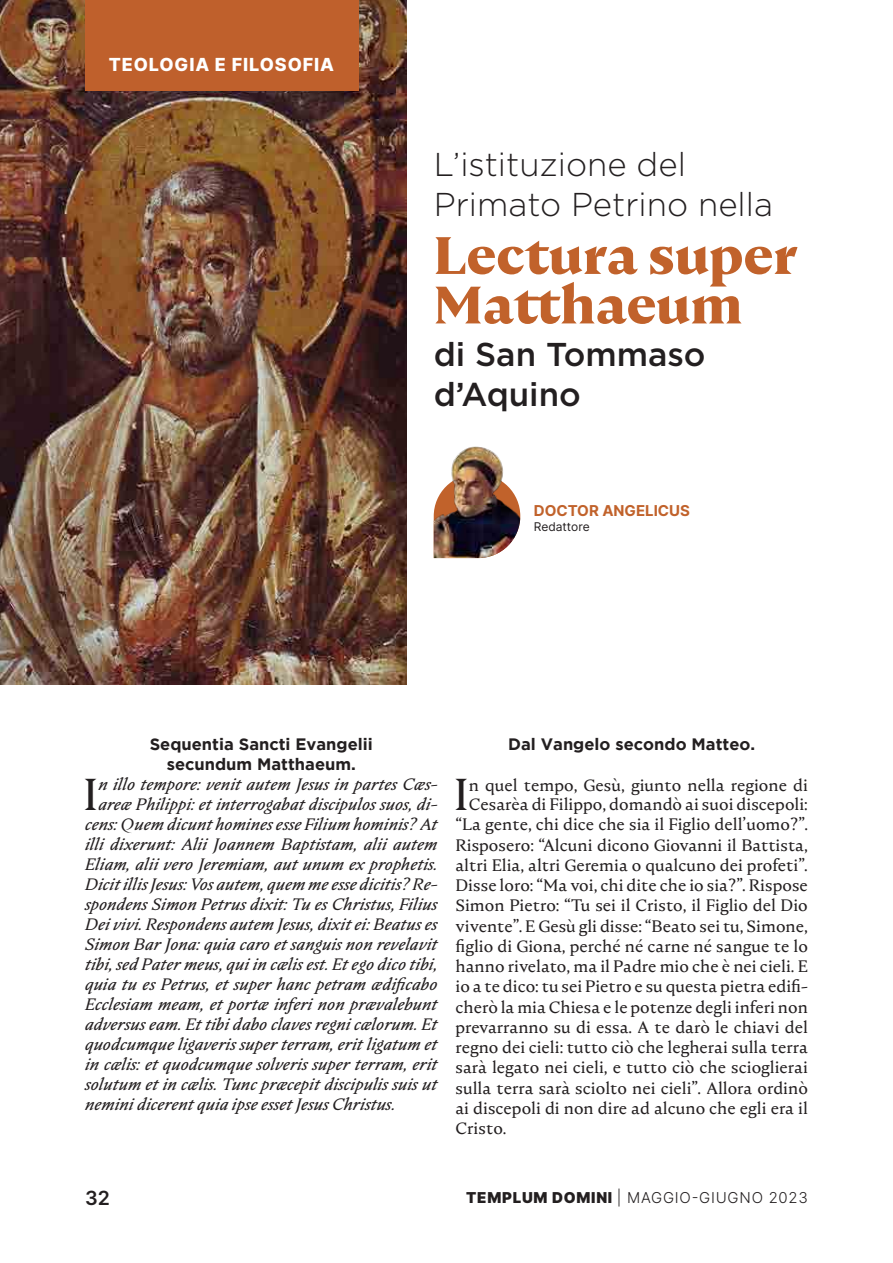
<style>
.page{position:relative;width:893px;height:1263px;background:#fff}
.page>*{position:absolute;margin:0;border:0;box-sizing:border-box;transform-origin:0 0}
.t1{font:700 52.5px/49.5px "Nocturne Serif";color:#c1622b}
.t2{font:44.4px "Nocturne Serif";color:#231f20}
.t3{font:300 33px "Gotham";color:#231f20}
.t4{font:500 33px "Gotham";color:#231f20}
.t5{font:600 19.5px "Inter";color:#231f20}
.t6{font:800 18px "Inter";letter-spacing:.05em;color:#fff}
.t7{font:italic 16.5px "Nocturne Serif";color:#231f20}
.t8{font:16.5px "Nocturne Serif";color:#231f20}
.t9{font:700 16.5px "Gotham";color:#231f20}
.t10{font:300 15px "Inter";letter-spacing:.05em;color:#231f20}
.t11{font:700 15px "Inter";color:#c1622b}
.t12{font:12px "Inter";color:#231f20}
.s1{font-weight:900}
</style>
<div class="page">
<img style="left:0;top:0;width:406px;height:684px">
<div style="left:85px;top:0;width:273px;height:90px;background:#bf602c"></div>
<img style="left:434px;top:504px;width:86px;height:54px">
<img style="left:435px;top:446px;width:84px;height:58px">
<p class="t6" style="left:109px;top:52px;width:227px">TEOLOGIA E FILOSOFIA</p>
<p class="t3" style="left:434px;top:147px;width:254px">L’istituzione del</p>
<p class="t3" style="left:434px;top:186px;width:341px">Primato Petrino nella</p>
<p class="t1" style="left:434px;top:233px;width:365px">Lectura super<br>Matthaeum</p>
<p class="t4" style="left:434px;top:336px;width:273px">di San Tommaso</p>
<p class="t4" style="left:434px;top:375px;width:149px">d’Aquino</p>
<p class="t11" style="left:534px;top:500px;width:158px">DOCTOR ANGELICUS</p>
<p class="t12" style="left:534px;top:517px;width:57px">Redattore</p>
<p class="t9" style="left:150px;top:735px;width:225px">Sequentia Sancti Evangelii</p>
<p class="t9" style="left:167px;top:755px;width:191px">secundum Matthaeum.</p>
<p class="t9" style="left:508px;top:735px;width:248px">Dal Vangelo secondo Matteo.</p>
<p class="t2" style="left:83px;top:765px;width:17px">I</p>
<p class="t7" style="left:98px;top:773px;width:341px">n illo tempore: venit autem Jesus in partes Cæs-</p>
<p class="t7" style="left:98px;top:793px;width:341px">areæ Philippi: et interrogabat discipulos suos, di-</p>
<p class="t7" style="left:85px;top:813px;width:354px">cens: Quem dicunt homines esse Filium hominis? At</p>
<p class="t7" style="left:85px;top:833px;width:354px">illi dixerunt: Alii Joannem Baptistam, alii autem</p>
<p class="t7" style="left:85px;top:853px;width:354px">Eliam, alii vero Jeremiam, aut unum ex prophetis.</p>
<p class="t7" style="left:85px;top:873px;width:354px">Dicit illis Jesus: Vos autem, quem me esse dicitis? Re-</p>
<p class="t7" style="left:85px;top:893px;width:354px">spondens Simon Petrus dixit: Tu es Christus, Filius</p>
<p class="t7" style="left:85px;top:913px;width:354px">Dei vivi. Respondens autem Jesus, dixit ei: Beatus es</p>
<p class="t7" style="left:85px;top:933px;width:354px">Simon Bar Jona: quia caro et sanguis non revelavit</p>
<p class="t7" style="left:85px;top:953px;width:354px">tibi, sed Pater meus, qui in cælis est. Et ego dico tibi,</p>
<p class="t7" style="left:85px;top:973px;width:354px">quia tu es Petrus, et super hanc petram ædificabo</p>
<p class="t7" style="left:85px;top:993px;width:354px">Ecclesiam meam, et portæ inferi non prævalebunt</p>
<p class="t7" style="left:85px;top:1013px;width:354px">adversus eam. Et tibi dabo claves regni cælorum. Et</p>
<p class="t7" style="left:85px;top:1033px;width:354px">quodcumque ligaveris super terram, erit ligatum et</p>
<p class="t7" style="left:85px;top:1053px;width:354px">in cælis: et quodcumque solveris super terram, erit</p>
<p class="t7" style="left:85px;top:1073px;width:354px">solutum et in cælis. Tunc præcepit discipulis suis ut</p>
<p class="t7" style="left:85px;top:1093px;width:312px">nemini dicerent quia ipse esset Jesus Christus.</p>
<p class="t2" style="left:454px;top:765px;width:17px">I</p>
<p class="t8" style="left:469px;top:774px;width:341px">n quel tempo, Gesù, giunto nella regione di</p>
<p class="t8" style="left:469px;top:793px;width:341px">Cesarèa di Filippo, domandò ai suoi discepoli:</p>
<p class="t8" style="left:455px;top:814px;width:354px">“La gente, chi dice che sia il Figlio dell’uomo?”.</p>
<p class="t8" style="left:455px;top:834px;width:354px">Risposero: “Alcuni dicono Giovanni il Battista,</p>
<p class="t8" style="left:455px;top:854px;width:354px">altri Elia, altri Geremia o qualcuno dei profeti”.</p>
<p class="t8" style="left:455px;top:874px;width:354px">Disse loro: “Ma voi, chi dite che io sia?”. Rispose</p>
<p class="t8" style="left:455px;top:895px;width:354px">Simon Pietro: “Tu sei il Cristo, il Figlio del Dio</p>
<p class="t8" style="left:455px;top:915px;width:354px">vivente”. E Gesù gli disse: “Beato sei tu, Simone,</p>
<p class="t8" style="left:455px;top:935px;width:354px">figlio di Giona, perché né carne né sangue te lo</p>
<p class="t8" style="left:455px;top:955px;width:354px">hanno rivelato, ma il Padre mio che è nei cieli. E</p>
<p class="t8" style="left:455px;top:976px;width:354px">io a te dico: tu sei Pietro e su questa pietra edifi-</p>
<p class="t8" style="left:455px;top:996px;width:354px">cherò la mia Chiesa e le potenze degli inferi non</p>
<p class="t8" style="left:455px;top:1016px;width:354px">prevarranno su di essa. A te darò le chiavi del</p>
<p class="t8" style="left:455px;top:1037px;width:354px">regno dei cieli: tutto ciò che legherai sulla terra</p>
<p class="t8" style="left:455px;top:1057px;width:354px">sarà legato nei cieli, e tutto ciò che scioglierai</p>
<p class="t8" style="left:455px;top:1077px;width:354px">sulla terra sarà sciolto nei cieli”. Allora ordinò</p>
<p class="t8" style="left:455px;top:1097px;width:354px">ai discepoli di non dire ad alcuno che egli era il</p>
<p class="t8" style="left:455px;top:1118px;width:53px">Cristo.</p>
<p class="t5" style="left:85px;top:1184px;width:26px">32</p>
<p class="t10" style="left:466px;top:1186px;width:343px"><span class="s1">TEMPLUM DOMINI</span> | MAGGIO-GIUGNO 2023</p>
</div>
